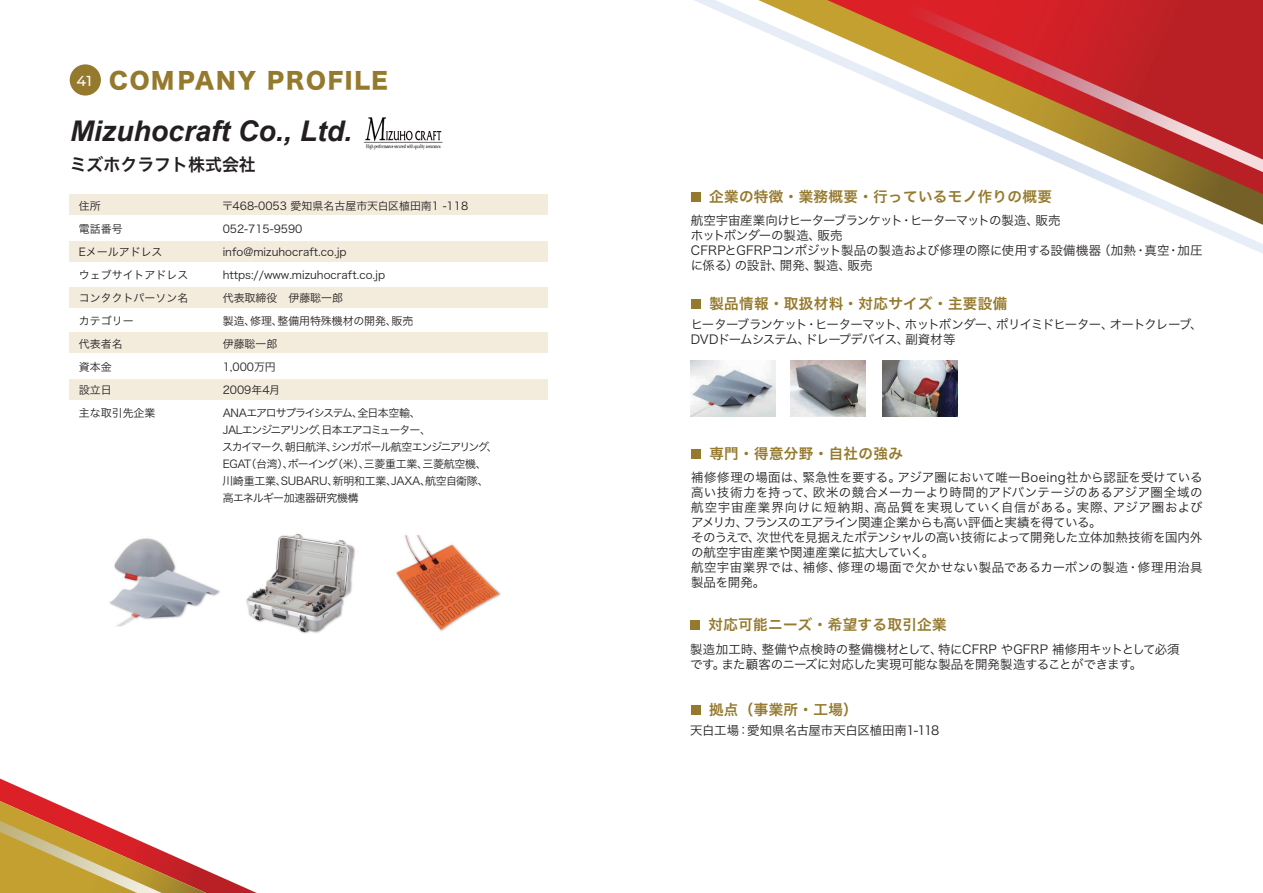
<style>
.page{position:relative;width:1263px;height:893px;background:#fff}
.page>*{position:absolute;margin:0;border:0;box-sizing:border-box;transform-origin:0 0}
.t1{font:italic 700 28.5px "Arial";color:#231f20}
.t2{font:22.5px "Hira Kaku Std W8";letter-spacing:.075em;color:#95792d}
.t3{font:17.25px "Hira Kaku Pro W6";color:#231f20}
.t4{font:14.55px "Hira Kaku Pro W6";letter-spacing:.025em;color:#95792d}
.t5{font:12.45px/15px "Hira Kaku Pro W3";letter-spacing:-.01em;color:#231f20}
.t6{font:12.45px/15px "Hira Kaku Pro W3";letter-spacing:-.07em;color:#231f20}
.t7{font:12.45px "Hira Kaku Pro W3";letter-spacing:-.03em;color:#231f20}
.t8{font:10.95px/23px "Hira Kaku Pro W3";color:#231f20}
.t9{font:10.95px/17.1px "Hira Kaku Pro W3";letter-spacing:-.06em;color:#231f20}
.s1{font-family:"Montserrat";font-weight:500;font-size:14.4px;color:#fff}
</style>
<div class="page">
<div style="left:70px;top:64px;width:31px;height:32px;background:#95792d;border-radius:50%"></div>
<div style="left:70px;top:195px;width:478px;height:20px;background:#f3ecdd"></div>
<div style="left:70px;top:242px;width:478px;height:20px;background:#f3ecdd"></div>
<div style="left:70px;top:287px;width:478px;height:21px;background:#f3ecdd"></div>
<div style="left:70px;top:333px;width:478px;height:20px;background:#f3ecdd"></div>
<div style="left:70px;top:379px;width:478px;height:21px;background:#f3ecdd"></div>
<svg style="left:693px;top:0;width:570px;height:254px"></svg>
<svg style="left:758px;top:0;width:505px;height:225px"></svg>
<svg style="left:876px;top:0;width:387px;height:172px"></svg>
<svg style="left:0;top:779px;width:257px;height:114px"></svg>
<div style="left:691px;top:193px;width:10px;height:9px;background:#95792d"></div>
<div style="left:692px;top:300px;width:9px;height:9px;background:#95792d"></div>
<div style="left:692px;top:449px;width:9px;height:10px;background:#95792d"></div>
<div style="left:691px;top:621px;width:9px;height:9px;background:#95792d"></div>
<div style="left:691px;top:705px;width:10px;height:10px;background:#95792d"></div>
<img style="left:364px;top:117px;width:79px;height:32px">
<img style="left:109px;top:538px;width:111px;height:89px">
<img style="left:246px;top:533px;width:109px;height:101px">
<img style="left:396px;top:535px;width:105px;height:97px">
<img style="left:690px;top:360px;width:85px;height:57px">
<img style="left:791px;top:360px;width:75px;height:57px">
<img style="left:882px;top:360px;width:75px;height:57px">
<h2 class="t2" style="left:77px;top:68px;width:313px"><span class="s1">41</span> COMPANY PROFILE</h2>
<h1 class="t1" style="left:70px;top:112px;width:283px">Mizuhocraft Co., Ltd.</h1>
<h3 class="t3" style="left:70px;top:149px;width:188px">ミズホクラフト株式会社</h3>
<p class="t8" style="left:79px;top:194px;width:111px">住所<br>電話番号<br>Eメールアドレス<br>ウェブサイトアドレスコンタクトパーソン名カテゴリー<br>代表者名<br>資本金<br>設立日<br>主な取引先企業</p>
<p class="t8" style="left:222px;top:194px;width:247px">〒468-0053 愛知県名古屋市天白区植田南1 -118<br>052-715-9590<br>info@mizuhocraft.co.jp https://www.mizuhocraft.co.jp<br>代表取締役　伊藤聡一郎<br>製造、修理、整備用特殊機材の開発、販売<br>伊藤聡一郎<br>1,000万円<br>2009年4月<br>ANAエアロサプライシステム、全日本空輸、</p>
<p class="t9" style="left:222px;top:420px;width:277px">JALエンジニアリング、日本エアコミューター、<br>スカイマーク、朝日航洋、シンガポール航空エンジニアリング、<br>EGAT（台湾）、ボーイング（米）、三菱重工業、三菱航空機、川崎重工業、SUBARU、新明和工業、JAXA、航空自衛隊、高エネルギー加速器研究機構</p>
<p class="t4" style="left:709px;top:184px;width:344px">企業の特徴・業務概要・行っているモノ作りの概要</p>
<p class="t5" style="left:691px;top:212px;width:513px">航空宇宙産業向けヒーターブランケット・ヒーターマットの製造、販売<br>ホットボンダーの製造、販売<br>CFRPとGFRPコンポジット製品の製造および修理の際に使用する設備機器（加熱・真空・加圧に係る）の設計、開発、製造、販売</p>
<p class="t4" style="left:709px;top:291px;width:299px">製品情報・取扱材料・対応サイズ・主要設備</p>
<p class="t6" style="left:691px;top:316px;width:513px">ヒーターブランケット・ヒーターマット、ホットボンダー、ポリイミドヒーター、オートクレーブ、<br>DVDドームシステム、ドレープデバイス、副資材等</p>
<p class="t4" style="left:709px;top:440px;width:195px">専門・得意分野・自社の強み</p>
<p class="t5" style="left:691px;top:469px;width:513px">補修修理の場面は、緊急性を要する。アジア圏において唯一Boeing社から認証を受けている高い技術力を持って、欧米の競合メーカーより時間的アドバンテージのあるアジア圏全域の航空宇宙産業界向けに短納期、高品質を実現していく自信がある。実際、アジア圏およびアメリカ、フランスのエアライン関連企業からも高い評価と実績を得ている。<br>そのうえで、次世代を見据えたポテンシャルの高い技術によって開発した立体加熱技術を国内外の航空宇宙産業や関連産業に拡大していく。<br>航空宇宙業界では、補修、修理の場面で欠かせない製品であるカーボンの製造・修理用治具製品を開発。</p>
<p class="t4" style="left:708px;top:612px;width:240px">対応可能ニーズ・希望する取引企業</p>
<p class="t5" style="left:690px;top:641px;width:491px">製造加工時、整備や点検時の整備機材として、特にCFRP やGFRP 補修用キットとして必須です。また顧客のニーズに対応した実現可能な製品を開発製造することができます。</p>
<p class="t4" style="left:709px;top:696px;width:150px">拠点（事業所・工場）</p>
<p class="t7" style="left:690px;top:719px;width:251px">天白工場：愛知県名古屋市天白区植田南1-118</p>
</div>
